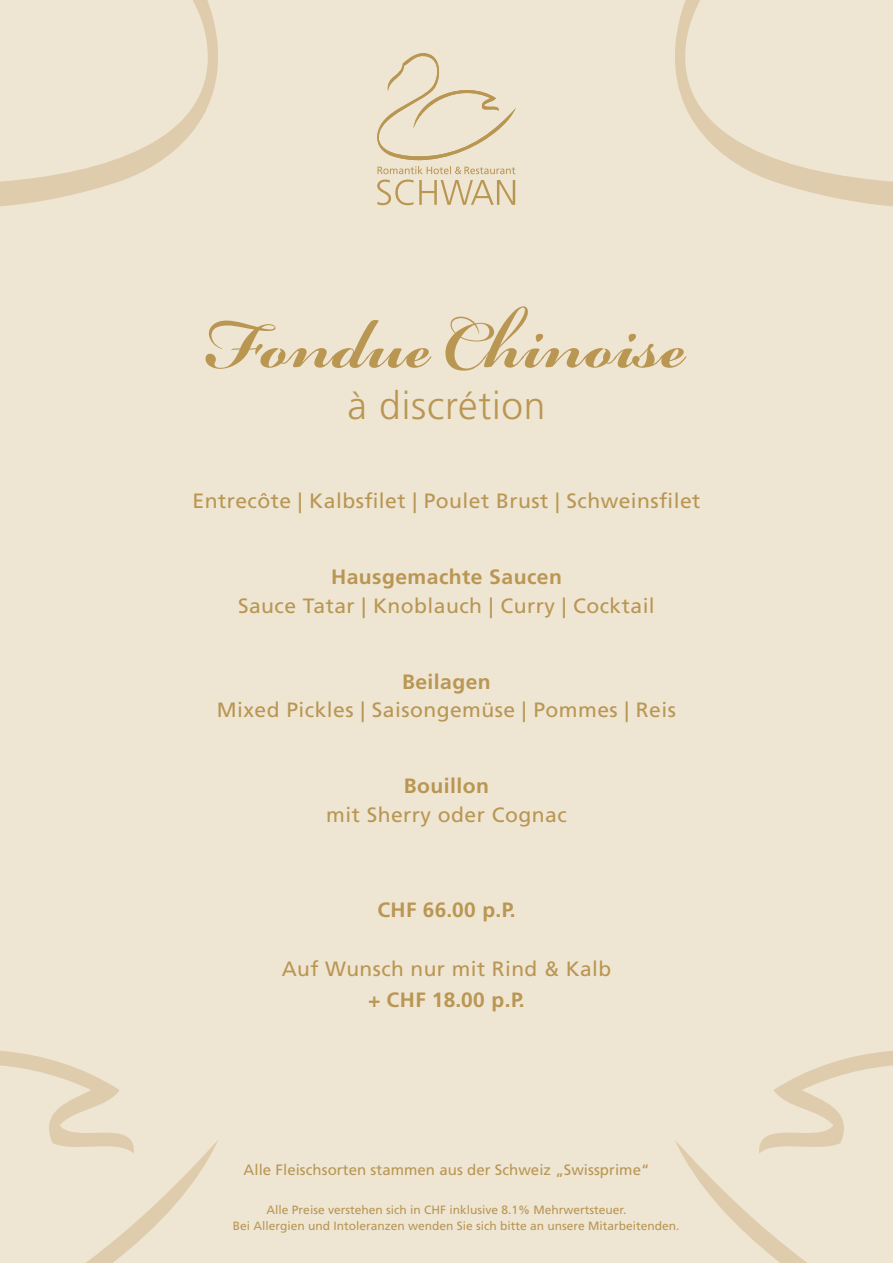
<style>
.page{position:relative;width:893px;height:1263px;background:#eee5d3}
.page>*{position:absolute;margin:0;border:0;box-sizing:border-box;transform-origin:0 0}
.t1{font:italic 700 106.2px "Bickham Script Pro";color:#b99652;scale:.91 1}
.t2{font:300 38.85px "Frutiger LT Std";letter-spacing:.02em;color:#b99652}
.t3{font:20.7px "Frutiger LT Std";letter-spacing:.02em;color:#b99652}
.t4{font:700 20.7px "Frutiger LT Std";letter-spacing:.02em;color:#b99652}
.t5{font:15px "Frutiger LT Std";letter-spacing:.005em;color:#b99652}
.t6{font:12px/16.2px "Frutiger LT Std";color:#b99652}
</style>
<div class="page">
<svg style="left:377px;top:180px;width:138px;height:25px"></svg>
<svg style="left:377px;top:53px;width:139px;height:121px"></svg>
<svg style="left:0;top:1051px;width:218px;height:212px"></svg>
<svg style="left:675px;top:0;width:218px;height:206px"></svg>
<svg style="left:0;top:0;width:218px;height:206px"></svg>
<svg style="left:675px;top:1051px;width:218px;height:212px"></svg>
<h1 class="t1" style="left:205px;top:268px;width:600px">FondueChinoise</h1>
<h2 class="t2" style="left:347px;top:384px;width:200px">à discrétion</h2>
<p class="t3" style="left:193px;top:489px;width:509px">Entrecôte | Kalbsfilet | Poulet Brust | Schweinsfilet</p>
<p class="t4" style="left:331px;top:565px;width:232px">Hausgemachte Saucen</p>
<p class="t3" style="left:238px;top:593px;width:418px">Sauce Tatar | Knoblauch | Curry | Cocktail</p>
<p class="t4" style="left:402px;top:669px;width:90px">Beilagen</p>
<p class="t3" style="left:217px;top:698px;width:461px">Mixed Pickles | Saisongemüse | Pommes | Reis</p>
<p class="t4" style="left:404px;top:774px;width:87px">Bouillon</p>
<p class="t3" style="left:326px;top:802px;width:242px">mit Sherry oder Cognac</p>
<p class="t4" style="left:377px;top:897px;width:140px">CHF 66.00 p.P.</p>
<p class="t3" style="left:282px;top:956px;width:331px">Auf Wunsch nur mit Rind &amp; Kalb</p>
<p class="t4" style="left:368px;top:987px;width:158px">+ CHF 18.00 p.P.</p>
<p class="t5" style="left:244px;top:1161px;width:407px">Alle Fleischsorten stammen aus der Schweiz „Swissprime“</p>
<p class="t6" style="left:233px;top:1202px;width:448px;text-indent:34px">Alle Preise verstehen sich in CHF inklusive 8.1% Mehrwertsteuer.<br>Bei Allergien und Intoleranzen wenden Sie sich bitte an unsere Mitarbeitenden.</p>
</div>
